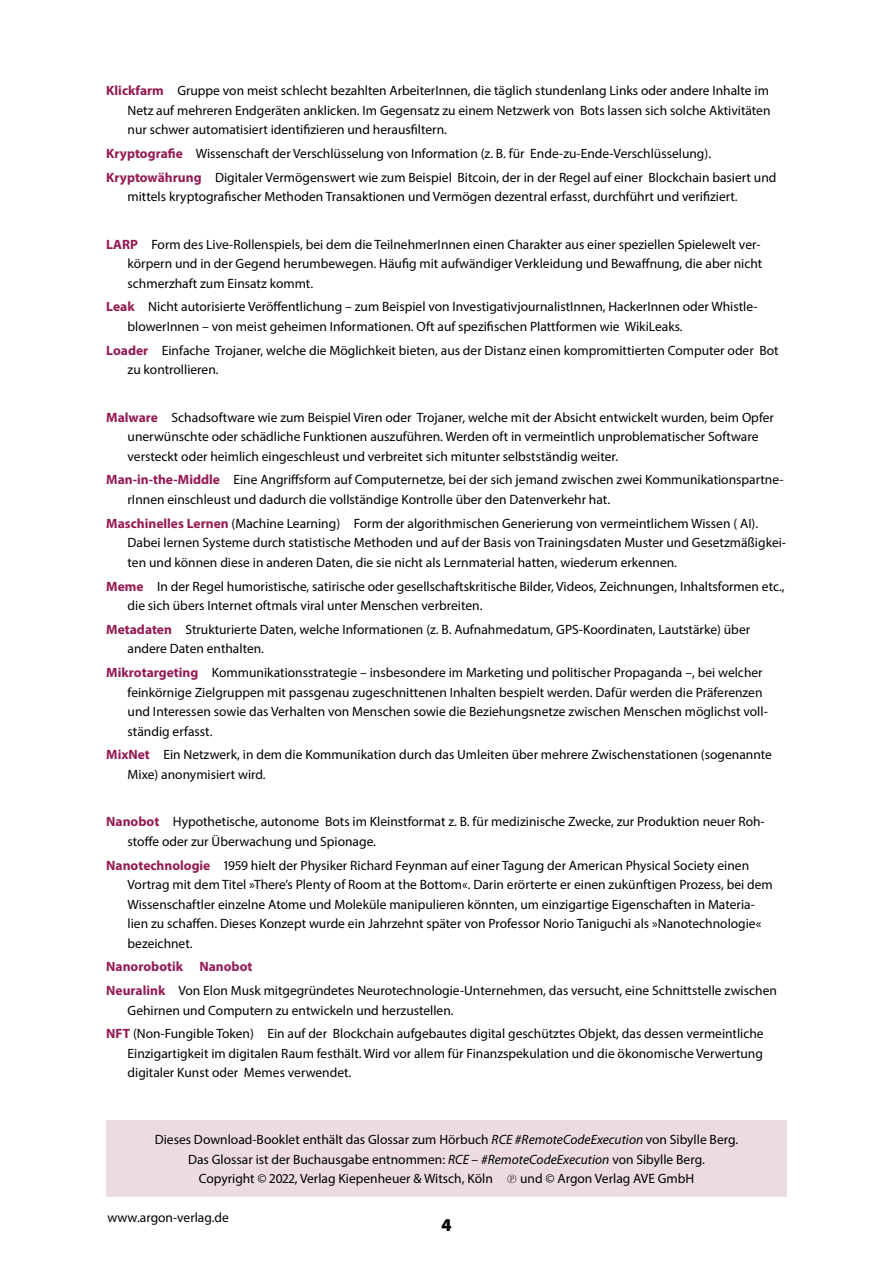
<style>
.page{position:relative;width:893px;height:1263px;background:#fff}
.page>*{position:absolute;margin:0;border:0;box-sizing:border-box;transform-origin:0 0}
.t1{font:900 18px "Myriad Pro";color:#000}
.Bibliographie{font:13.5px/19.5px "Myriad Pro";color:#000}
.Bibliographie-2{font:700 13.5px "Myriad Pro";color:#951a53}
.s1{font-weight:700;color:#951a53}
.s2{font-style:italic}
</style>
<div class="page">
<div style="left:106px;top:1120px;width:681px;height:77px;background:#ecdce2"></div>
<p class="Bibliographie" style="left:128px;top:81px;width:644px;text-indent:-21px"><span class="s1">Klickfarm</span> Gruppe von meist schlecht bezahlten ArbeiterInnen, die täglich stundenlang Links oder andere Inhalte im<br>Netz auf mehreren Endgeräten anklicken. Im Gegensatz zu einem Netzwerk von Bots lassen sich solche Aktivitäten nur schwer automatisiert identifizieren und herausfiltern.</p>
<p class="Bibliographie" style="left:106px;top:143px;width:606px"><span class="s1">Kryptografie</span> Wissenschaft der Verschlüsselung von Information (z. B. für Ende-zu-Ende-Verschlüsselung).</p>
<p class="Bibliographie" style="left:128px;top:167px;width:650px;text-indent:-21px"><span class="s1">Kryptowährung</span> Digitaler Vermögenswert wie zum Beispiel Bitcoin, der in der Regel auf einer Blockchain basiert und mittels kryptografischer Methoden Transaktionen und Vermögen dezentral erfasst, durchführt und verifiziert.</p>
<p class="Bibliographie" style="left:128px;top:234px;width:636px;text-indent:-21px"><span class="s1">LARP</span> Form des Live-Rollenspiels, bei dem die TeilnehmerInnen einen Charakter aus einer speziellen Spielewelt ver&shy;körpern und in der Gegend herumbewegen. Häufig mit aufwändiger Verkleidung und Bewaffnung, die aber nicht schmerzhaft zum Einsatz kommt.</p>
<p class="Bibliographie" style="left:128px;top:297px;width:631px;text-indent:-21px"><span class="s1">Leak</span> Nicht autorisierte Veröffentlichung – zum Beispiel von InvestigativjournalistInnen, HackerInnen oder Whistle&shy;blowerInnen – von meist geheimen Informationen. Oft auf spezifischen Plattformen wie WikiLeaks.</p>
<p class="Bibliographie" style="left:128px;top:340px;width:653px;text-indent:-21px"><span class="s1">Loader</span> Einfache Trojaner, welche die Möglichkeit bieten, aus der Distanz einen kompromittierten Computer oder Bot zu kontrollieren.</p>
<p class="Bibliographie" style="left:128px;top:407px;width:648px;text-indent:-21px"><span class="s1">Malware</span> Schadsoftware wie zum Beispiel Viren oder Trojaner, welche mit der Absicht entwickelt wurden, beim Opfer unerwünschte oder schädliche Funktionen auszuführen. Werden oft in vermeintlich unproblematischer Software versteckt oder heimlich eingeschleust und verbreitet sich mitunter selbstständig weiter.</p>
<p class="Bibliographie" style="left:128px;top:470px;width:658px;text-indent:-21px"><span class="s1">Man-in-the-Middle</span> Eine Angriffsform auf Computernetze, bei der sich jemand zwischen zwei Kommunikationspartne&shy;rInnen einschleust und dadurch die vollständige Kontrolle über den Datenverkehr hat.</p>
<p class="Bibliographie" style="left:128px;top:513px;width:660px;text-indent:-21px"><span class="s1">Maschinelles Lernen</span> (Machine Learning) Form der algorithmischen Generierung von vermeintlichem Wissen ( AI).<br>Dabei lernen Systeme durch statistische Methoden und auf der Basis von Trainingsdaten Muster und Gesetzmäßigkei&shy;ten und können diese in anderen Daten, die sie nicht als Lernmaterial hatten, wiederum erkennen.</p>
<p class="Bibliographie" style="left:128px;top:576px;width:658px;text-indent:-21px"><span class="s1">Meme</span> In der Regel humoristische, satirische oder gesellschaftskritische Bilder, Videos, Zeichnungen, Inhaltsformen etc., die sich übers Internet oftmals viral unter Menschen verbreiten.</p>
<p class="Bibliographie" style="left:128px;top:619px;width:624px;text-indent:-21px"><span class="s1">Metadaten</span> Strukturierte Daten, welche Informationen (z. B. Aufnahmedatum, GPS-Koordinaten, Lautstärke) über andere Daten enthalten.</p>
<p class="Bibliographie" style="left:128px;top:662px;width:642px;text-indent:-21px"><span class="s1">Mikrotargeting</span> Kommunikationsstrategie – insbesondere im Marketing und politischer Propaganda –, bei welcher feinkörnige Zielgruppen mit passgenau zugeschnittenen Inhalten bespielt werden. Dafür werden die Präferenzen und Interessen sowie das Verhalten von Menschen sowie die Beziehungsnetze zwischen Menschen möglichst voll&shy;ständig erfasst.</p>
<p class="Bibliographie" style="left:128px;top:745px;width:646px;text-indent:-21px"><span class="s1">MixNet</span> Ein Netzwerk, in dem die Kommunikation durch das Umleiten über mehrere Zwischenstationen (sogenannte<br>Mixe) anonymisiert wird.</p>
<p class="Bibliographie" style="left:128px;top:812px;width:639px;text-indent:-21px"><span class="s1">Nanobot</span> Hypothetische, autonome Bots im Kleinstformat z. B. für medizinische Zwecke, zur Produktion neuer Roh&shy;stoffe oder zur Überwachung und Spionage.</p>
<p class="Bibliographie" style="left:128px;top:855px;width:647px;text-indent:-21px"><span class="s1">Nanotechnologie</span> 1959 hielt der Physiker Richard Feynman auf einer Tagung der American Physical Society einen Vortrag mit dem Titel »There’s Plenty of Room at the Bottom«. Darin erörterte er einen zukünftigen Prozess, bei dem Wissenschaftler einzelne Atome und Moleküle manipulieren könnten, um einzigartige Eigenschaften in Materia&shy;lien zu schaffen. Dieses Konzept wurde ein Jahrzehnt später von Professor Norio Taniguchi als »Nanotechnologie« bezeichnet.</p>
<p class="Bibliographie-2" style="left:106px;top:958px;width:148px">Nanorobotik Nanobot</p>
<p class="Bibliographie" style="left:128px;top:980px;width:651px;text-indent:-21px"><span class="s1">Neuralink</span> Von Elon Musk mitgegründetes Neurotechnologie-Unternehmen, das versucht, eine Schnittstelle zwischen<br>Gehirnen und Computern zu entwickeln und herzustellen.</p>
<p class="Bibliographie" style="left:128px;top:1024px;width:638px;text-align:justify;text-indent:-21px"><span class="s1">NFT</span> (Non-Fungible Token) Ein auf der Blockchain aufgebautes digital geschütztes Objekt, das dessen vermeintliche Einzigartigkeit im digitalen Raum festhält. Wird vor allem für Finanzspekulation und die ökonomische Verwertung digitaler Kunst oder Memes verwendet.</p>
<p class="Bibliographie" style="left:155px;top:1130px;width:585px">Dieses Download-Booklet enthält das Glossar zum Hörbuch <span class="s2">RCE #RemoteCodeExecution</span> von Sibylle Berg.</p>
<p class="Bibliographie" style="left:188px;top:1149px;width:518px">Das Glossar ist der Buchausgabe entnommen: <span class="s2">RCE</span> – <span class="s2">#RemoteCodeExecution</span> von Sibylle Berg.</p>
<p class="Bibliographie" style="left:199px;top:1169px;width:296px">Copyright © 2022, Verlag Kiepenheuer &amp; Witsch, Köln</p>
<p class="Bibliographie" style="left:520px;top:1169px;width:176px">und © Argon Verlag AVE GmbH</p>
<p class="Bibliographie" style="left:107px;top:1207px;width:123px">www.argon-verlag.de</p>
<h1 class="t1" style="left:441px;top:1215px;width:12px">4</h1>
</div>
